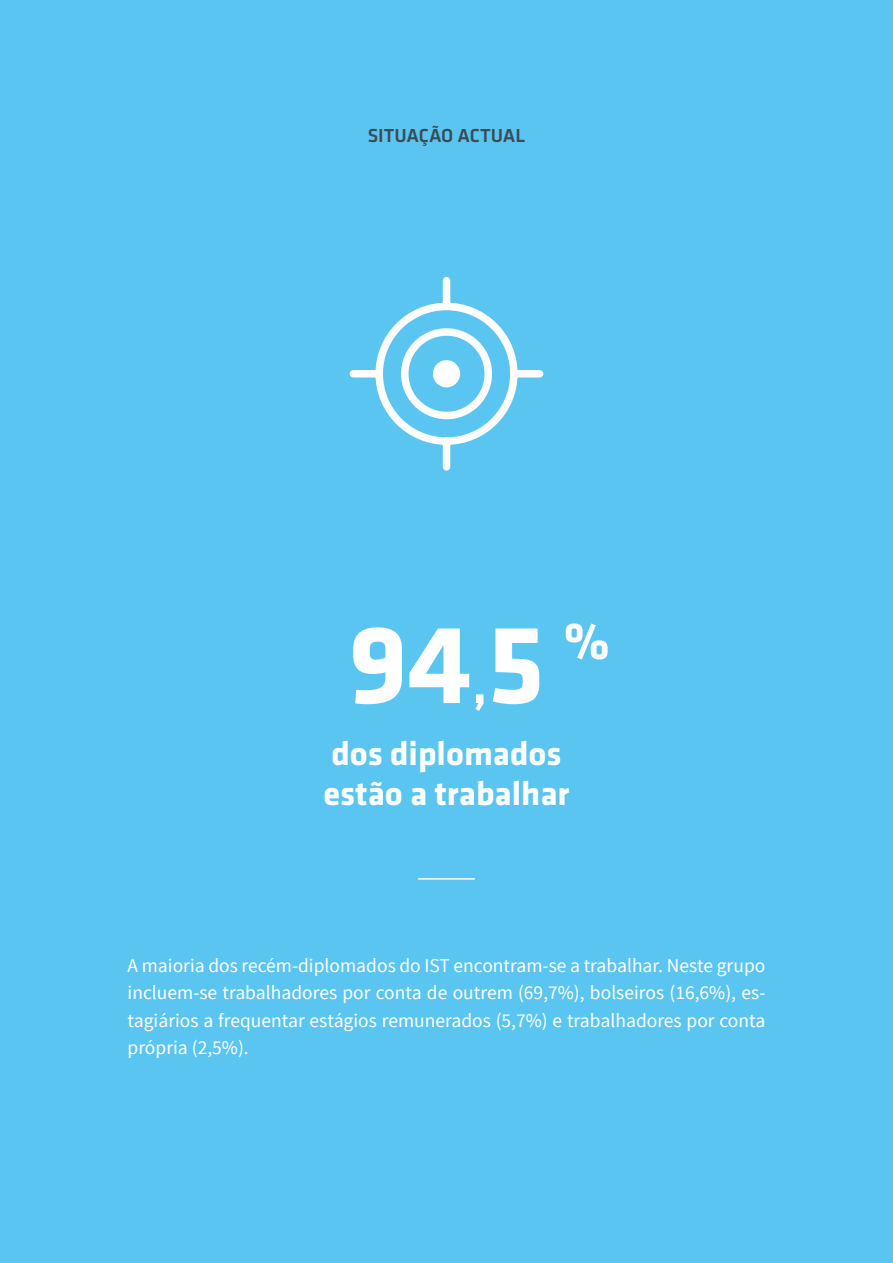
<style>
.page{position:relative;width:893px;height:1263px;background:#5bc5f2}
.page>*{position:absolute;margin:0;border:0;box-sizing:border-box;transform-origin:0 0}
.t1{font:700 115.35px "Klavika";color:#fff}
.t2{font:700 52.5px "Klavika";color:#fff}
.t3{font:700 34.5px/39.8px "Klavika";color:#fff}
.t4{font:19.5px/27.3px "Source Sans Pro";color:#fff;text-align:justify}
.t5{font:500 19.5px "Klavika";color:#384c58}
.s1{font-size:52.5px}
</style>
<div class="page">
<svg style="left:349px;top:276px;width:195px;height:195px"></svg>
<hr style="left:418px;top:878px;width:57px;height:2px;background:#fff">
<p class="t5" style="left:368px;top:123px;width:159px">SITUAÇÃO ACTUAL</p>
<h2 class="t2" style="left:564px;top:603px;width:47px">%</h2>
<h1 class="t1" style="left:349px;top:581px;width:197px">94<span class="s1">,</span>5</h1>
<h3 class="t3" style="left:323px;top:732px;width:247px">dos diplomados estão a trabalhar</h3>
<p class="t4" style="left:128px;top:952px;width:639px">A maioria dos recém-diplomados do IST encontram-se a trabalhar. Neste grupo incluem-se trabalhadores por conta de outrem (69,7%), bolseiros (16,6%), es&shy;tagiários a frequentar estágios remunerados (5,7%) e trabalhadores por conta própria (2,5%).</p>
</div>
